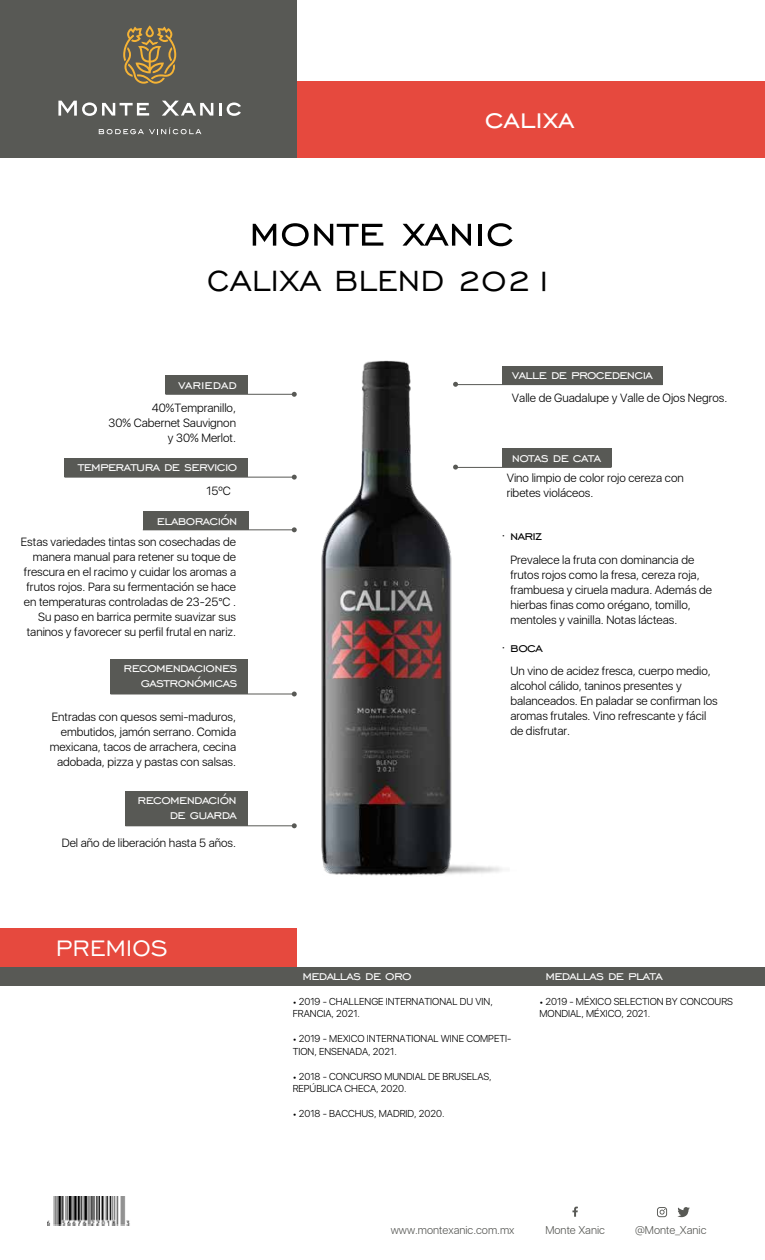
<style>
.page{position:relative;width:765px;height:1260px;background:#fff}
.page>*{position:absolute;margin:0;border:0;box-sizing:border-box;transform-origin:0 0}
.t1{font:52.38px "Engravers Gothic BT";color:#000}
.t2{font:37.38px "Engravers Gothic BT";color:#000}
.t3{font:35px "Engravers Gothic BT";color:#fff}
.t4{font:28.75px "Engravers Gothic BT";color:#fff}
.t5{font:16.25px/15px "Engravers Gothic BT";letter-spacing:-.04em;color:#fff;text-align:right}
.t6{font:16.25px "Engravers Gothic BT";letter-spacing:-.04em;color:#000}
.t7{font:16.25px "Engravers Gothic BT";color:#fff}
.t8{font:300 11.88px/15px "SFUI Display";color:#000;text-align:right}
.t9{font:300 11.25px "SFUI Display";color:#585955}
.t10{font:300 10px/12.5px "SFUI Display";color:#000}
</style>
<div class="page">
<div style="left:0;top:967px;width:765px;height:19px;background:#585955"></div>
<div style="left:0;top:928px;width:297px;height:39px;background:#e6493e"></div>
<hr style="left:165px;top:394px;width:129px;height:1px;background:#585955">
<div style="left:165px;top:375px;width:83px;height:19px;background:#585955"></div>
<hr style="left:64px;top:477px;width:230px;height:1px;background:#585955">
<div style="left:64px;top:458px;width:184px;height:19px;background:#585955"></div>
<hr style="left:143px;top:529px;width:151px;height:1px;background:#585955">
<div style="left:143px;top:511px;width:105px;height:19px;background:#585955"></div>
<hr style="left:110px;top:694px;width:184px;height:1px;background:#585955">
<div style="left:110px;top:659px;width:138px;height:35px;background:#585955"></div>
<hr style="left:125px;top:825px;width:169px;height:1px;background:#585955">
<div style="left:125px;top:791px;width:123px;height:35px;background:#585955"></div>
<div style="left:297px;top:81px;width:468px;height:77px;background:#e6493e"></div>
<div style="left:0;top:0;width:297px;height:158px;background:#585955"></div>
<svg style="left:123px;top:26px;width:53px;height:58px"></svg>
<svg style="left:162px;top:101px;width:51px;height:15px"></svg>
<svg style="left:58px;top:101px;width:91px;height:15px"></svg>
<svg style="left:219px;top:103px;width:22px;height:13px"></svg>
<svg style="left:99px;top:127px;width:102px;height:7px"></svg>
<hr style="left:456px;top:384px;width:207px;height:1px;background:#585955">
<div style="left:502px;top:366px;width:161px;height:19px;background:#585955"></div>
<hr style="left:456px;top:467px;width:156px;height:1px;background:#585955">
<div style="left:502px;top:449px;width:110px;height:18px;background:#585955"></div>
<svg style="left:572px;top:1207px;width:6px;height:10px"></svg>
<svg style="left:657px;top:1207px;width:10px;height:10px"></svg>
<svg style="left:677px;top:1207px;width:13px;height:11px"></svg>
<img style="left:47px;top:1197px;width:83px;height:28px">
<img style="left:269px;top:360px;width:232px;height:516px">
<h3 class="t3" style="left:485px;top:99px;width:91px">calixa</h3>
<h1 class="t1" style="left:249px;top:202px;width:267px">monte xanic</h1>
<h2 class="t2" style="left:207px;top:260px;width:351px">CALIXA BLEND 2021</h2>
<h3 class="t7" style="left:178px;top:375px;width:60px">variedad</h3>
<p class="t8" style="left:109px;top:401px;width:129px">40%Tempranillo,<br>30% Cabernet Sauvignon y 30% Merlot.</p>
<h3 class="t5" style="left:78px;top:459px;width:161px">temperatura de servicio</h3>
<p class="t8" style="left:207px;top:484px;width:26px">15ºC</p>
<h3 class="t5" style="left:157px;top:513px;width:82px">elaboración</h3>
<p class="t8" style="left:21px;top:535px;width:217px">Estas variedades tintas son cosechadas de manera manual para retener su toque de frescura en el racimo y cuidar los aromas a frutos rojos. Para su fermentación se hace en temperaturas controladas de 23-25°C .<br>Su paso en barrica permite suavizar sus taninos y favorecer su perfil frutal en nariz.</p>
<h3 class="t5" style="left:124px;top:660px;width:116px">recomendaciones gastronómicas</h3>
<p class="t8" style="left:50px;top:710px;width:188px">Entradas con quesos semi-maduros, embutidos, jamón serrano. Comida mexicana, tacos de arrachera, cecina adobada, pizza y pastas con salsas.</p>
<h3 class="t5" style="left:138px;top:792px;width:101px">recomendación de guarda</h3>
<p class="t8" style="left:62px;top:836px;width:176px">Del año de liberación hasta 5 años.</p>
<h3 class="t4" style="left:56px;top:932px;width:114px">PREMIOS</h3>
<h3 class="t5" style="left:512px;top:367px;width:142px">valle de procedencia</h3>
<p class="t8" style="left:512px;top:391px;width:217px">Valle de Guadalupe y Valle de Ojos Negros.</p>
<h3 class="t5" style="left:512px;top:449px;width:91px">notas de cata</h3>
<p class="t8" style="left:507px;top:471px;width:179px;text-align:left">Vino limpio de color rojo cereza con ribetes violáceos.</p>
<h3 class="t6" style="left:501px;top:527px;width:43px">· nariz</h3>
<p class="t8" style="left:510px;top:553px;width:203px;text-align:left">Prevalece la fruta con dominancia de frutos rojos como la fresa, cereza roja, frambuesa y ciruela madura. Además de hierbas finas como orégano, tomillo, mentoles y vainilla. Notas lácteas.</p>
<p class="t8" style="left:510px;top:664px;width:209px;text-align:left">Un vino de acidez fresca, cuerpo medio, alcohol cálido, taninos presentes y balanceados. En paladar se confirman los aromas frutales. Vino refrescante y fácil de disfrutar.</p>
<h3 class="t6" style="left:501px;top:639px;width:44px">· boca</h3>
<h3 class="t5" style="left:303px;top:968px;width:111px">medallas de oro</h3>
<p class="t10" style="left:293px;top:996px;width:202px">• 2019 - CHALLENGE INTERNATIONAL DU VIN,<br>FRANCIA, 2021.</p>
<p class="t10" style="left:293px;top:1033px;width:220px">• 2019 - MEXICO INTERNATIONAL WINE COMPETI-<br>TION, ENSENADA, 2021.</p>
<p class="t10" style="left:293px;top:1071px;width:201px">• 2018 - CONCURSO MUNDIAL DE BRUSELAS,<br>REPÚBLICA CHECA, 2020.</p>
<p class="t10" style="left:293px;top:1108px;width:153px">• 2018 - BACCHUS, MADRID, 2020.</p>
<h3 class="t5" style="left:545px;top:968px;width:119px">medallas de plata</h3>
<p class="t10" style="left:539px;top:996px;width:195px">• 2019 - MÉXICO SELECTION BY CONCOURS<br>MONDIAL, MÉXICO, 2021.</p>
<p class="t9" style="left:391px;top:1222px;width:125px">www.montexanic.com.mx</p>
<p class="t9" style="left:545px;top:1222px;width:61px">Monte Xanic</p>
<p class="t9" style="left:635px;top:1222px;width:73px">@Monte_Xanic</p>
</div>
